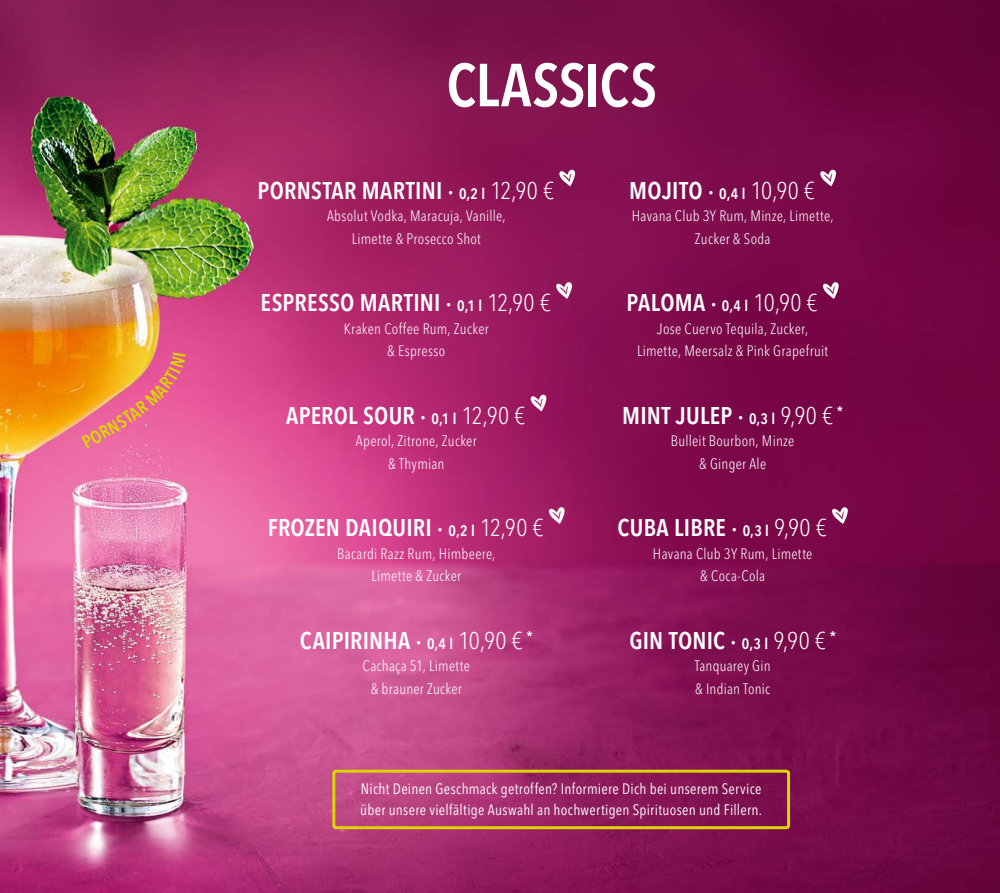
<style>
.page{position:relative;width:1000px;height:893px;background:#fff}
.page>*{position:absolute;margin:0;border:0;box-sizing:border-box;transform-origin:0 0}
.t1{font:600 condensed 60px "Avenir Next LT Pro";letter-spacing:-.01em;color:#fff}
.t2{font:600 condensed 24px "Avenir Next LT Pro";letter-spacing:.01em;color:#fff}
.t3{font:300 condensed 15px/22.5px "Avenir Next LT Pro";letter-spacing:.02em;color:#fff;text-align:center}
.t4{font:condensed 15px/21px "Avenir Next LT Pro";letter-spacing:.02em;color:#fff}
.s1{font-size:15px}
.s2{font-weight:300}
</style>
<div class="page">
<img style="left:0;top:0;width:999px;height:893px">
<svg style="left:559px;top:170px;width:16px;height:16px"></svg>
<svg style="left:556px;top:282px;width:16px;height:17px"></svg>
<svg style="left:530px;top:395px;width:16px;height:16px"></svg>
<svg style="left:548px;top:507px;width:16px;height:17px"></svg>
<svg style="left:820px;top:170px;width:15px;height:16px"></svg>
<svg style="left:822px;top:282px;width:16px;height:17px"></svg>
<svg style="left:831px;top:507px;width:16px;height:17px"></svg>
<div style="left:332px;top:770px;width:457px;height:59px;border:3px solid #dcd500;border-radius:2px"></div>
<svg style="left:81px;top:353px;width:105px;height:95px;background:#ec7676"></svg>
<h1 class="t1" style="left:446px;top:49px;width:212px">CLASSICS</h1>
<h2 class="t2" style="left:257px;top:176px;width:298px">PORNSTAR MARTINI · <span class="s1">0,2 l</span> <span class="s2">12,90 €</span></h2>
<p class="t3" style="left:327px;top:205px;width:180px">Absolut Vodka, Maracuja, Vanille,<br>Limette &amp; Prosecco Shot</p>
<h2 class="t2" style="left:260px;top:288px;width:292px">ESPRESSO MARTINI · <span class="s1">0,1 l</span> <span class="s2">12,90 €</span></h2>
<p class="t3" style="left:344px;top:317px;width:146px">Kraken Coffee Rum, Zucker &amp; Espresso</p>
<h2 class="t2" style="left:286px;top:401px;width:241px">APEROL SOUR · <span class="s1">0,1 l</span> <span class="s2">12,90 €</span></h2>
<p class="t3" style="left:356px;top:430px;width:122px">Aperol, Zitrone, Zucker &amp; Thymian</p>
<h2 class="t2" style="left:268px;top:513px;width:277px">FROZEN DAIQUIRI · <span class="s1">0,2 l</span> <span class="s2">12,90 €</span></h2>
<p class="t3" style="left:337px;top:542px;width:160px">Bacardi Razz Rum, Himbeere,<br>Limette &amp; Zucker</p>
<h2 class="t2" style="left:300px;top:626px;width:234px">CAIPIRINHA · <span class="s1">0,4 l</span> <span class="s2">10,90 €</span> <sup>*</sup></h2>
<p class="t3" style="left:362px;top:655px;width:109px">Cachaça 51, Limette &amp; brauner Zucker</p>
<h2 class="t2" style="left:629px;top:176px;width:187px">MOJITO · <span class="s1">0,4 l</span> <span class="s2">10,90 €</span></h2>
<p class="t3" style="left:631px;top:205px;width:203px">Havana Club 3Y Rum, Minze, Limette,<br>Zucker &amp; Soda</p>
<h2 class="t2" style="left:626px;top:288px;width:192px">PALOMA · <span class="s1">0,4 l</span> <span class="s2">10,90 €</span></h2>
<p class="t3" style="left:637px;top:317px;width:192px">Jose Cuervo Tequila, Zucker,<br>Limette, Meersalz &amp; Pink Grapefruit</p>
<h2 class="t2" style="left:622px;top:401px;width:222px">MINT JULEP · <span class="s1">0,3 l</span> <span class="s2">9,90 €</span> <sup>*</sup></h2>
<p class="t3" style="left:670px;top:430px;width:125px">Bulleit Bourbon, Minze &amp; Ginger Ale</p>
<h2 class="t2" style="left:617px;top:513px;width:211px">CUBA LIBRE · <span class="s1">0,3 l</span> <span class="s2">9,90 €</span></h2>
<p class="t3" style="left:652px;top:542px;width:161px">Havana Club 3Y Rum, Limette &amp; Coca-Cola</p>
<h2 class="t2" style="left:629px;top:626px;width:208px">GIN TONIC · <span class="s1">0,3 l</span> <span class="s2">9,90 €</span> <sup>*</sup></h2>
<p class="t3" style="left:694px;top:655px;width:77px;text-align:left">Tanquarey Gin &amp; Indian Tonic</p>
<p class="t4" style="left:360px;top:778px;width:403px">Nicht Deinen Geschmack getroffen? Informiere Dich bei unserem Service über unsere vielfältige Auswahl an hochwertigen Spirituosen und Fillern.</p>
</div>
